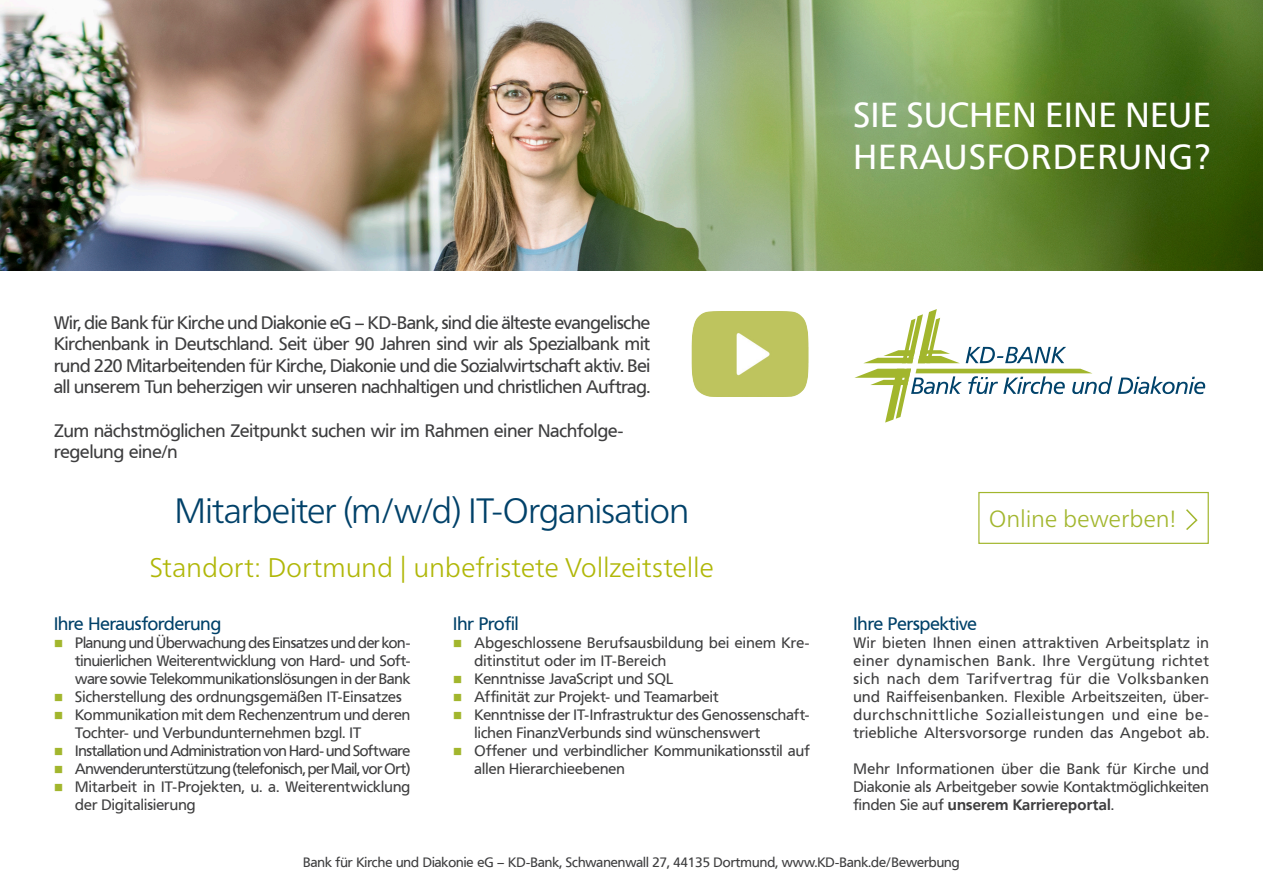
<style>
.page{position:relative;width:1263px;height:893px;background:#fff}
.page>*{position:absolute;margin:0;border:0;box-sizing:border-box;transform-origin:0 0}
.Einleitungstext{font:300 35.25px "Frutiger Neue LT Pro";letter-spacing:-.045em;color:#004169}
.t1{font:34.5px "Frutiger VR";letter-spacing:.04em;color:#fff}
.Einleitungstext-2{font:300 27px "Frutiger Neue LT Pro";letter-spacing:-.01em;color:#b0b708}
.Einleitungstext-3{font:300 23.55px "Frutiger Neue LT Pro";letter-spacing:-.005em;color:#a2b62d}
.Einleitungstext-4{font:18px/21.6px "Frutiger VR";letter-spacing:-.005em;color:#3e3e3f;text-align:justify}
.Fließtext{font:18px "Frutiger VR";color:#004169}
.Einleitungstext-5{font:15px/18px "Frutiger VR";letter-spacing:.01em;color:#3e3e3f}
.Einleitungstext-6{font:15px "Frutiger VR";letter-spacing:-.025em;color:#3e3e3f}
.t2{font:13.5px "Frutiger VR";color:#3e3e3f}
.s1{font-family:"Button Bonus Square Positive";font-size:9px;color:#a2b62d}
.s2{font-weight:700}
</style>
<div class="page">
<img style="left:0;top:0;width:1263px;height:270px">
<img style="left:691px;top:312px;width:118px;height:84px">
<svg style="left:1186px;top:509px;width:12px;height:21px"></svg>
<div style="left:978px;top:492px;width:231px;height:52px;border:1px solid #a2b62d"></div>
<svg style="left:966px;top:347px;width:100px;height:16px"></svg>
<svg style="left:864px;top:309px;width:95px;height:54px"></svg>
<svg style="left:854px;top:369px;width:351px;height:54px"></svg>
<p class="t1" style="left:854px;top:95px;width:358px">SIE SUCHEN EINE NEUE</p>
<p class="t1" style="left:854px;top:137px;width:358px">HERAUSFORDERUNG?</p>
<p class="Einleitungstext-4" style="left:54px;top:312px;width:598px">Wir, die Bank für Kirche und Diakonie eG – KD-Bank, sind die älteste evangelische Kirchenbank in Deutschland. Seit über 90 Jahren sind wir als Spezialbank mit rund 220 Mitarbeitenden für Kirche, Diakonie und die Sozialwirtschaft aktiv. Bei all unserem Tun beherzigen wir unseren nachhaltigen und christlichen Auftrag.</p>
<p class="Einleitungstext-4" style="left:54px;top:420px;width:571px">Zum nächstmöglichen Zeitpunkt suchen wir im Rahmen einer Nachfolge-</p>
<p class="Einleitungstext-4" style="left:54px;top:441px;width:125px">regelung eine/n</p>
<p class="Einleitungstext" style="left:174px;top:489px;width:517px">Mitarbeiter (m/w/d) IT-Organisation</p>
<p class="Einleitungstext-2" style="left:150px;top:551px;width:566px">Standort: Dortmund | unbefristete Vollzeitstelle</p>
<p class="Fließtext" style="left:54px;top:613px;width:169px">Ihre Herausforderung</p>
<p class="Einleitungstext-5" style="left:75px;top:634px;width:337px;text-align:justify;text-indent:-21px"><span class="s1">}</span> Planung und Überwachung des Einsatzes und der kon&shy;tinuierlichen Weiterentwicklung von Hard- und Soft&shy;ware sowie Telekommunikationslösungen in der Bank</p>
<p class="Einleitungstext-5" style="left:54px;top:688px;width:349px"><span class="s1">}</span> Sicherstellung des ordnungsgemäßen IT-Einsatzes</p>
<p class="Einleitungstext-5" style="left:75px;top:706px;width:337px;text-indent:-21px"><span class="s1">}</span> Kommunikation mit dem Rechenzentrum und deren<br>Tochter- und Verbundunternehmen bzgl. IT</p>
<p class="Einleitungstext-6" style="left:54px;top:742px;width:358px"><span class="s1">}</span> Installation und Administration von Hard- und Software</p>
<p class="Einleitungstext-6" style="left:54px;top:760px;width:358px"><span class="s1">}</span> Anwenderunterstützung (telefonisch, per Mail, vor Ort)</p>
<p class="Einleitungstext-5" style="left:75px;top:778px;width:337px;text-indent:-21px"><span class="s1">}</span> Mitarbeit in IT-Projekten, u. a. Weiterentwicklung der Digitalisierung</p>
<p class="Fließtext" style="left:453px;top:613px;width:67px">Ihr Profil</p>
<p class="Einleitungstext-5" style="left:475px;top:634px;width:337px;text-indent:-21px"><span class="s1">}</span> Abgeschlossene Berufsausbildung bei einem Kre&shy;ditinstitut oder im IT-Bereich</p>
<p class="Einleitungstext-5" style="left:453px;top:670px;width:222px"><span class="s1">}</span> Kenntnisse JavaScript und SQL</p>
<p class="Einleitungstext-5" style="left:453px;top:688px;width:267px"><span class="s1">}</span> Affinität zur Projekt- und Teamarbeit</p>
<p class="Einleitungstext-5" style="left:475px;top:706px;width:337px;text-indent:-21px"><span class="s1">}</span> Kenntnisse der IT-Infrastruktur des Genossenschaft&shy;lichen FinanzVerbunds sind wünschenswert</p>
<p class="Einleitungstext-5" style="left:475px;top:742px;width:337px;text-indent:-21px"><span class="s1">}</span> Offener und verbindlicher Kommunikationsstil auf allen Hierarchieebenen</p>
<p class="Einleitungstext-3" style="left:989px;top:505px;width:189px">Online bewerben!</p>
<p class="Fließtext" style="left:853px;top:613px;width:125px">Ihre Perspektive</p>
<p class="Einleitungstext-5" style="left:853px;top:634px;width:357px;text-align:justify">Wir bieten Ihnen einen attraktiven Arbeitsplatz in einer dynamischen Bank. Ihre Vergütung richtet sich nach dem Tarifvertrag für die Volksbanken und Raiffeisenbanken. Flexible Arbeitszeiten, über&shy;durchschnittliche Sozialleistungen und eine be&shy;triebliche Altersvorsorge runden das Angebot ab.</p>
<p class="Einleitungstext-5" style="left:853px;top:760px;width:357px;text-align:justify">Mehr Informationen über die Bank für Kirche und Diakonie als Arbeitgeber sowie Kontaktmöglichkeiten finden Sie auf <span class="s2">unserem Karriereportal</span>.</p>
<p class="t2" style="left:303px;top:855px;width:658px">Bank für Kirche und Diakonie eG – KD-Bank, Schwanenwall 27, 44135 Dortmund, www.KD-Bank.de/Bewerbung</p>
</div>
